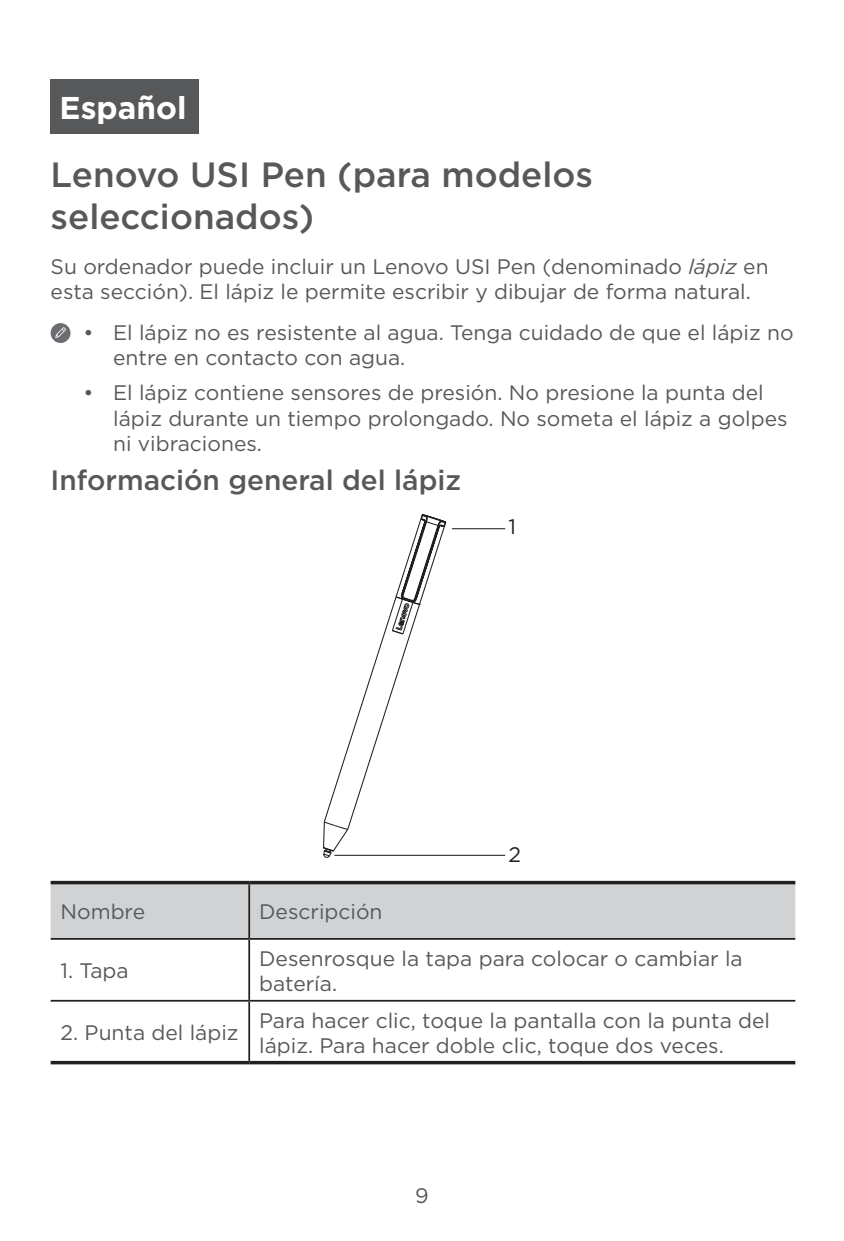
<style>
.page{position:relative;width:844px;height:1241px;background:#fff}
.page>*{position:absolute;margin:0;border:0;box-sizing:border-box;transform-origin:0 0}
.t1{font:500 35px/42px "Gotham";color:#57585a}
.t2{font:700 31.5px "Gotham";color:#fff}
.t3{font:500 28px "Gotham";color:#57585a}
.t4{font:21px/25.2px "Gotham";color:#57585a}
.t5{font:21px "Gotham";color:#231f20}
.s1{font-style:italic}
</style>
<div class="page">
<div style="left:50px;top:79px;width:148px;height:55px;background:#57585a"></div>
<div style="left:51px;top:323px;width:19px;height:20px;background:#6c6d70;border-radius:50%"></div>
<svg style="left:55px;top:327px;width:11px;height:11px"></svg>
<svg style="left:323px;top:514px;width:124px;height:343px"></svg>
<svg style="left:333px;top:527px;width:173px;height:329px"></svg>
<div style="left:51px;top:884px;width:744px;height:53px;background:#d1d2d4"></div>
<svg style="left:51px;top:1060px;width:198px;height:4px"></svg>
<svg style="left:51px;top:880px;width:198px;height:4px"></svg>
<svg style="left:249px;top:880px;width:546px;height:4px;fill:#231f20"></svg>
<svg style="left:249px;top:1060px;width:546px;height:4px;fill:#231f20"></svg>
<hr style="left:248px;top:884px;width:2px;height:53px;background:#231f20">
<hr style="left:249px;top:937px;width:546px;height:2px;background:#231f20">
<hr style="left:248px;top:939px;width:2px;height:60px;background:#231f20">
<hr style="left:249px;top:999px;width:546px;height:2px;background:#231f20">
<hr style="left:248px;top:1001px;width:2px;height:59px;background:#231f20">
<hr style="left:51px;top:937px;width:198px;height:2px;background:#231f20">
<hr style="left:51px;top:999px;width:198px;height:2px;background:#231f20">
<h2 class="t2" style="left:60px;top:87px;width:128px">Español</h2>
<h1 class="t1" style="left:51px;top:153px;width:543px">Lenovo USI Pen (para modelos seleccionados)</h1>
<p class="t4" style="left:51px;top:253px;width:719px">Su ordenador puede incluir un Lenovo USI Pen (denominado <span class="s1">lápiz</span> en esta sección). El lápiz le permite escribir y dibujar de forma natural.</p>
<p class="t4" style="left:113px;top:319px;width:681px;text-indent:-30px">• El lápiz no es resistente al agua. Tenga cuidado de que el lápiz no entre en contacto con agua.</p>
<p class="t4" style="left:113px;top:380px;width:675px;text-indent:-30px">• El lápiz contiene sensores de presión. No presione la punta del lápiz durante un tiempo prolongado. No someta el lápiz a golpes ni vibraciones.</p>
<h3 class="t3" style="left:51px;top:462px;width:412px">Información general del lápiz</h3>
<p class="t5" style="left:508px;top:513px;width:9px">1</p>
<p class="t4" style="left:61px;top:898px;width:86px">Nombre</p>
<p class="t4" style="left:259px;top:898px;width:125px">Descripción</p>
<p class="t5" style="left:508px;top:840px;width:14px">2</p>
<p class="t4" style="left:61px;top:957px;width:70px">1. Tapa</p>
<p class="t4" style="left:61px;top:1019px;width:179px">2. Punta del lápiz</p>
<p class="t4" style="left:259px;top:944px;width:485px">Desenrosque la tapa para colocar o cambiar la batería.</p>
<p class="t4" style="left:259px;top:1006px;width:512px">Para hacer clic, toque la pantalla con la punta del lápiz. Para hacer doble clic, toque dos veces.</p>
<p class="t4" style="left:415px;top:1182px;width:15px">9</p>
</div>
